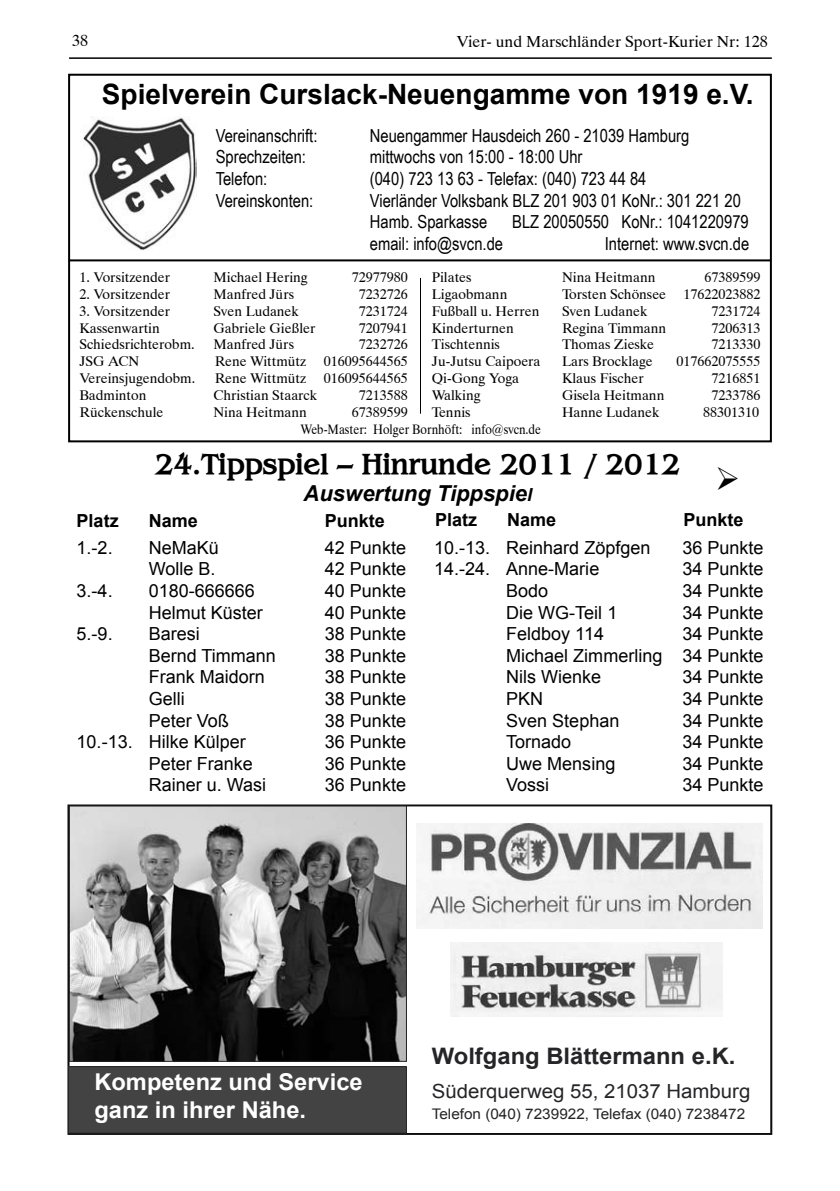
<style>
.page{position:relative;width:840px;height:1191px;background:#fff}
.page>*{position:absolute;margin:0;border:0;box-sizing:border-box;transform-origin:0 0}
.t1{font:700 30px "Bangle";color:#000}
.t2{font:700 28px "Arial";color:#000}
.t3{font:700 23.2px/27.8px "Arial";color:#fff}
.t4{font:700 22.8px "Arial";color:#252527;scale:1.05 1}
.t5{font:italic 700 22px "Arial";color:#000}
.t6{font:19.4px "Arial";color:#252527;scale:1.05 1}
.t7{font:18px/21.6px "Arial";color:#000;text-align:justify}
.t8{font:18px/21.6px "Arial Narrow";color:#000}
.t9{font:700 18px "Arial";color:#000}
.t10{font:16px "Dutch 801 BT";color:#000}
.t11{font:14.6px "Arial";color:#252527;scale:1.05 1}
.t12{font:14px "Dutch 801 BT";color:#000}
.t13{font:13.6px "Dutch 801 BT";color:#000;scale:.88 1}
.s1{font-size:18px}
</style>
<div class="page">
<hr style="left:69px;top:57px;width:702px;height:2px;background:#000">
<div style="left:68px;top:74px;width:703px;height:368px;border:2px solid #000"></div>
<hr style="left:69px;top:259px;width:701px;height:2px;background:#000">
<hr style="left:420px;top:278px;width:1px;height:136px;background:#000">
<img style="left:84px;top:116px;width:113px;height:134px">
<div style="left:67px;top:804px;width:704px;height:331px;border:2px solid #0c0c0c"></div>
<img style="left:416px;top:823px;width:346px;height:106px">
<img style="left:450px;top:942px;width:272px;height:74px">
<div style="left:68px;top:1066px;width:338px;height:67px;background:#434343"></div>
<div style="left:68px;top:1066px;width:339px;height:67px;border:1px solid #252527"></div>
<img style="left:71px;top:807px;width:334px;height:252px">
<div style="left:69px;top:805px;width:338px;height:256px;border:1px solid #252527"></div>
<p class="t10" style="left:72px;top:31px;width:17px">38</p>
<p class="t10" style="left:456px;top:32px;width:313px">Vier- und Marschländer Sport-Kurier Nr: 128</p>
<h2 class="t2" style="left:102px;top:76px;width:653px">Spielverein Curslack-Neuengamme von 1919 e.V.</h2>
<p class="t8" style="left:215px;top:124px;width:103px">Vereinanschrift:</p>
<p class="t8" style="left:369px;top:124px;width:321px">Neuengammer Hausdeich 260 - 21039 Hamburg</p>
<p class="t8" style="left:215px;top:145px;width:92px">Sprechzeiten:</p>
<p class="t8" style="left:369px;top:145px;width:214px">mittwochs von 15:00 - 18:00 Uhr</p>
<p class="t8" style="left:215px;top:167px;width:53px">Telefon:</p>
<p class="t8" style="left:369px;top:167px;width:278px">(040) 723 13 63 - Telefax: (040) 723 44 84</p>
<p class="t8" style="left:215px;top:189px;width:99px">Vereinskonten:</p>
<p class="t8" style="left:369px;top:189px;width:372px">Vierländer Volksbank BLZ 201 903 01 KoNr.: 301 221 20<br>Hamb. Sparkasse</p>
<p class="t8" style="left:512px;top:211px;width:238px">BLZ 20050550 KoNr.: 1041220979</p>
<p class="t8" style="left:369px;top:232px;width:135px">email: info@svcn.de</p>
<p class="t8" style="left:604px;top:232px;width:146px">Internet: www.svcn.de</p>
<p class="t12" style="left:79px;top:269px;width:92px">1. Vorsitzender</p>
<p class="t12" style="left:213px;top:269px;width:96px">Michael Hering</p>
<p class="t12" style="left:352px;top:269px;width:57px">72977980</p>
<p class="t12" style="left:79px;top:285px;width:92px">2. Vorsitzender</p>
<p class="t12" style="left:213px;top:285px;width:82px">Manfred Jürs</p>
<p class="t12" style="left:359px;top:285px;width:50px">7232726</p>
<p class="t12" style="left:79px;top:302px;width:92px">3. Vorsitzender</p>
<p class="t12" style="left:213px;top:302px;width:87px">Sven Ludanek</p>
<p class="t12" style="left:358px;top:302px;width:50px">7231724</p>
<p class="t12" style="left:79px;top:319px;width:82px">Kassenwartin</p>
<p class="t12" style="left:213px;top:319px;width:103px">Gabriele Gießler</p>
<p class="t12" style="left:358px;top:319px;width:50px">7207941</p>
<p class="t12" style="left:79px;top:336px;width:117px">Schiedsrichterobm.</p>
<p class="t12" style="left:213px;top:336px;width:82px">Manfred Jürs</p>
<p class="t12" style="left:358px;top:336px;width:50px">7232726</p>
<p class="t12" style="left:79px;top:353px;width:61px">JSG ACN</p>
<p class="t12" style="left:215px;top:353px;width:93px">Rene Wittmütz</p>
<p class="t12" style="left:323px;top:353px;width:85px">016095644565</p>
<p class="t12" style="left:79px;top:369px;width:117px">Vereinsjugendobm.</p>
<p class="t12" style="left:215px;top:369px;width:93px">Rene Wittmütz</p>
<p class="t12" style="left:323px;top:369px;width:85px">016095644565</p>
<p class="t12" style="left:79px;top:386px;width:68px">Badminton</p>
<p class="t12" style="left:213px;top:386px;width:105px">Christian Staarck</p>
<p class="t12" style="left:358px;top:386px;width:50px">7213588</p>
<p class="t12" style="left:79px;top:403px;width:86px">Rückenschule</p>
<p class="t12" style="left:213px;top:403px;width:95px">Nina Heitmann</p>
<p class="t12" style="left:351px;top:403px;width:57px">67389599</p>
<p class="t12" style="left:431px;top:269px;width:41px">Pilates</p>
<p class="t12" style="left:561px;top:269px;width:95px">Nina Heitmann</p>
<p class="t12" style="left:704px;top:269px;width:57px">67389599</p>
<p class="t12" style="left:431px;top:285px;width:77px">Ligaobmann</p>
<p class="t12" style="left:561px;top:285px;width:200px">Torsten Schönsee 17622023882</p>
<p class="t12" style="left:431px;top:302px;width:109px">Fußball u. Herren</p>
<p class="t12" style="left:561px;top:302px;width:87px">Sven Ludanek</p>
<p class="t12" style="left:711px;top:302px;width:50px">7231724</p>
<p class="t12" style="left:431px;top:319px;width:83px">Kinderturnen</p>
<p class="t12" style="left:561px;top:319px;width:105px">Regina Timmann</p>
<p class="t12" style="left:711px;top:319px;width:50px">7206313</p>
<p class="t12" style="left:431px;top:336px;width:69px">Tischtennis</p>
<p class="t12" style="left:561px;top:336px;width:94px">Thomas Zieske</p>
<p class="t12" style="left:711px;top:336px;width:50px">7213330</p>
<p class="t12" style="left:431px;top:353px;width:110px">Ju-Jutsu Caipoera</p>
<p class="t12" style="left:561px;top:353px;width:92px">Lars Brocklage</p>
<p class="t12" style="left:676px;top:353px;width:85px">017662075555</p>
<p class="t12" style="left:431px;top:369px;width:89px">Qi-Gong Yoga</p>
<p class="t12" style="left:561px;top:369px;width:83px">Klaus Fischer</p>
<p class="t12" style="left:711px;top:369px;width:50px">7216851</p>
<p class="t12" style="left:431px;top:386px;width:50px">Walking</p>
<p class="t12" style="left:561px;top:386px;width:104px">Gisela Heitmann</p>
<p class="t12" style="left:711px;top:386px;width:50px">7233786</p>
<p class="t12" style="left:431px;top:403px;width:40px">Tennis</p>
<p class="t12" style="left:561px;top:403px;width:99px">Hanne Ludanek</p>
<p class="t12" style="left:702px;top:403px;width:57px">88301310</p>
<p class="t13" style="left:300px;top:420px;width:275px">Web-Master: Holger Bornhöft: info@svcn.de</p>
<h1 class="t1" style="left:155px;top:444px;width:526px">24.Tippspiel – Hinrunde 2011 / 2012</h1>
<h3 class="t5" style="left:303px;top:478px;width:230px">Auswertung Tippspie<span class="s1">l</span></h3>
<p class="t9" style="left:435px;top:508px;width:44px">Platz</p>
<p class="t9" style="left:507px;top:508px;width:51px">Name</p>
<p class="t9" style="left:683px;top:508px;width:62px">Punkte</p>
<p class="t9" style="left:77px;top:509px;width:44px">Platz</p>
<p class="t9" style="left:149px;top:509px;width:51px">Name</p>
<p class="t9" style="left:325px;top:509px;width:62px">Punkte</p>
<p class="t7" style="left:77px;top:537px;width:38px">1.-2.</p>
<p class="t7" style="left:149px;top:537px;width:72px">NeMaKü</p>
<p class="t7" style="left:325px;top:537px;width:83px">42 Punkte</p>
<p class="t7" style="left:149px;top:558px;width:68px">Wolle B.</p>
<p class="t7" style="left:325px;top:558px;width:83px">42 Punkte</p>
<p class="t7" style="left:77px;top:580px;width:38px">3.-4.</p>
<p class="t7" style="left:149px;top:580px;width:108px">0180-666666</p>
<p class="t7" style="left:325px;top:580px;width:83px">40 Punkte</p>
<p class="t7" style="left:149px;top:601px;width:116px">Helmut Küster</p>
<p class="t7" style="left:325px;top:601px;width:83px">40 Punkte</p>
<p class="t7" style="left:77px;top:623px;width:38px">5.-9.</p>
<p class="t7" style="left:149px;top:623px;width:53px">Baresi</p>
<p class="t7" style="left:325px;top:623px;width:83px">38 Punkte</p>
<p class="t7" style="left:149px;top:645px;width:129px">Bernd Timmann</p>
<p class="t7" style="left:325px;top:645px;width:83px">38 Punkte</p>
<p class="t7" style="left:149px;top:666px;width:118px">Frank Maidorn</p>
<p class="t7" style="left:325px;top:666px;width:83px">38 Punkte</p>
<p class="t7" style="left:149px;top:688px;width:37px">Gelli</p>
<p class="t7" style="left:325px;top:688px;width:83px">38 Punkte</p>
<p class="t7" style="left:149px;top:709px;width:82px">Peter Voß</p>
<p class="t7" style="left:325px;top:709px;width:83px">38 Punkte</p>
<p class="t7" style="left:77px;top:731px;width:171px">10.-13. Hilke Külper</p>
<p class="t7" style="left:325px;top:731px;width:83px">36 Punkte</p>
<p class="t7" style="left:149px;top:753px;width:106px">Peter Franke</p>
<p class="t7" style="left:325px;top:753px;width:83px">36 Punkte</p>
<p class="t7" style="left:149px;top:774px;width:119px">Rainer u. Wasi</p>
<p class="t7" style="left:325px;top:774px;width:83px">36 Punkte</p>
<p class="t7" style="left:434px;top:537px;width:218px">10.-13. Reinhard Zöpfgen</p>
<p class="t7" style="left:682px;top:537px;width:83px">36 Punkte</p>
<p class="t7" style="left:434px;top:558px;width:167px">14.-24. Anne-Marie</p>
<p class="t7" style="left:682px;top:558px;width:83px">34 Punkte</p>
<p class="t7" style="left:506px;top:580px;width:44px">Bodo</p>
<p class="t7" style="left:682px;top:580px;width:83px">34 Punkte</p>
<p class="t7" style="left:506px;top:601px;width:113px">Die WG-Teil 1</p>
<p class="t7" style="left:682px;top:601px;width:83px">34 Punkte</p>
<p class="t7" style="left:506px;top:623px;width:99px">Feldboy 114</p>
<p class="t7" style="left:506px;top:623px;width:259px;text-indent:176px">34 Punkte Michael Zimmerling 34 Punkte Nils Wienke</p>
<p class="t7" style="left:682px;top:666px;width:83px">34 Punkte</p>
<p class="t7" style="left:506px;top:688px;width:39px">PKN</p>
<p class="t7" style="left:682px;top:688px;width:83px">34 Punkte</p>
<p class="t7" style="left:506px;top:709px;width:115px">Sven Stephan</p>
<p class="t7" style="left:682px;top:709px;width:83px">34 Punkte</p>
<p class="t7" style="left:506px;top:731px;width:67px">Tornado</p>
<p class="t7" style="left:682px;top:731px;width:83px">34 Punkte</p>
<p class="t7" style="left:506px;top:753px;width:111px">Uwe Mensing</p>
<p class="t7" style="left:682px;top:753px;width:83px">34 Punkte</p>
<p class="t7" style="left:506px;top:774px;width:45px">Vossi</p>
<p class="t7" style="left:682px;top:774px;width:83px">34 Punkte</p>
<h3 class="t3" style="left:94px;top:1069px;width:269px">Kompetenz und Service ganz in ihrer Nähe.</h3>
<h3 class="t4" style="left:431px;top:1041px;width:290px">Wolfgang Blättermann e.K.</h3>
<h3 class="t6" style="left:431px;top:1078px;width:305px">Süderquerweg 55, 21037 Hamburg</h3>
<p class="t11" style="left:431px;top:1104px;width:300px">Telefon (040) 7239922, Telefax (040) 7238472</p>
</div>
